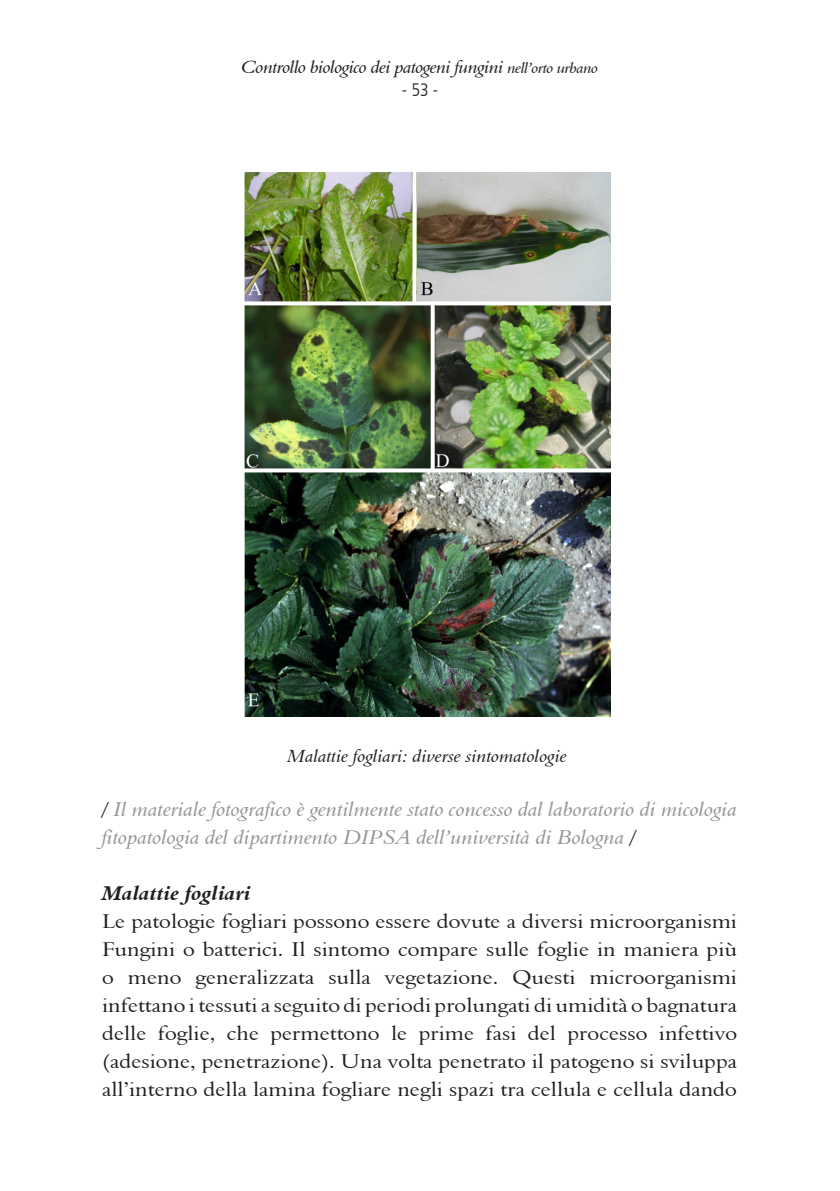
<style>
.page{position:relative;width:840px;height:1191px;background:#fff}
.page>*{position:absolute;margin:0;border:0;box-sizing:border-box;transform-origin:0 0}
.t1{font:20.4px/28px "Aldine 401 BT Roman A";color:#231f20;text-align:justify;scale:1.11 1}
.t2{font:20.4px/28px "Aldine 401 BT Italic A";color:#939598;scale:1.11 1}
.t3{font:20.4px "Aldine 401 BT Bold Italic A";color:#231f20;scale:1.11 1}
.t4{font:18px "Aldine 401 BT Italic A";letter-spacing:-.025em;color:#231f20;scale:1.11 1}
.t5{font:18px "Aldine 401 BT Italic A";color:#231f20;scale:1.11 1}
.t6{font:300 condensed 18px "Frutiger";color:#231f20}
.s1{font-size:15.4px}
.s2{color:#231f20}
</style>
<div class="page">
<img style="left:244px;top:173px;width:366px;height:543px">
<svg style="left:244px;top:301px;width:367px;height:4px"></svg>
<svg style="left:244px;top:468px;width:367px;height:4px"></svg>
<svg style="left:412px;top:172px;width:4px;height:132px"></svg>
<svg style="left:430px;top:303px;width:4px;height:167px"></svg>
<p class="t4" style="left:241px;top:55px;width:322px">Controllo biologico dei patogeni fungini <span class="s1">nell’orto urbano</span></p>
<p class="t6" style="left:401px;top:80px;width:38px">- 53 -</p>
<p class="t5" style="left:287px;top:744px;width:253px">Malattie fogliari: diverse sintomatologie</p>
<p class="t2" style="left:102px;top:795px;width:573px"><span class="s2">/</span> Il materiale fotografico è gentilmente stato concesso dal laboratorio di micologia fitopatologia del dipartimento DIPSA dell’università di Bologna <span class="s2">/</span></p>
<p class="t3" style="left:102px;top:880px;width:135px">Malattie fogliari</p>
<p class="t1" style="left:102px;top:907px;width:573px">Le patologie fogliari possono essere dovute a diversi microorganismi Fungini o batterici. Il sintomo compare sulle foglie in maniera più o meno generalizzata sulla vegetazione. Questi microorganismi infettano i tessuti a seguito di periodi prolungati di umidità o bagnatura delle foglie, che permettono le prime fasi del processo infettivo (adesione, penetrazione). Una volta penetrato il patogeno si sviluppa all’interno della lamina fogliare negli spazi tra cellula e cellula dando</p>
</div>
